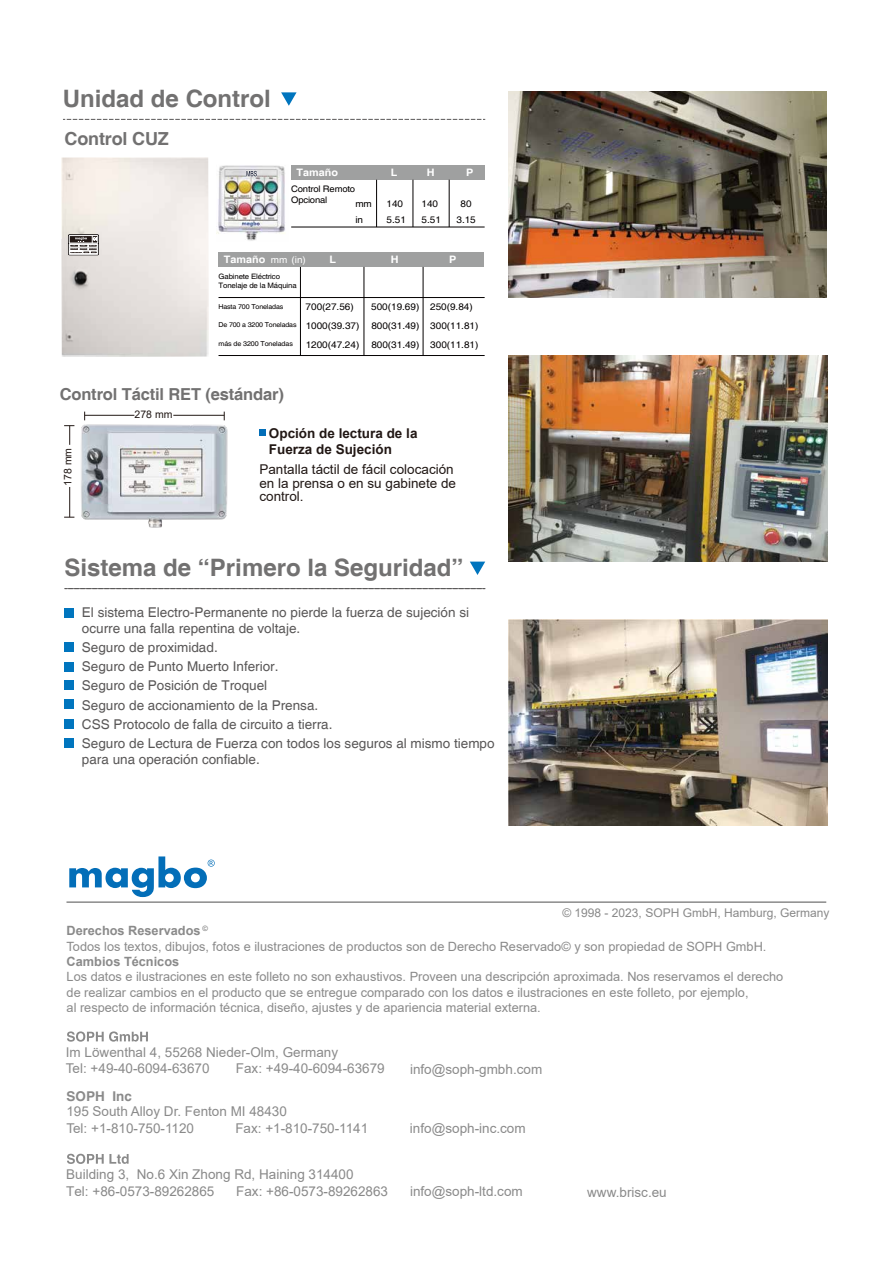
<style>
.page{position:relative;width:893px;height:1263px;background:#fff}
.page>*{position:absolute;margin:0;border:0;box-sizing:border-box;transform-origin:0 0}
.t1{font:700 24px "Helvetica";color:#727171}
.t2{font:700 18px "Helvetica";letter-spacing:-.01em;color:#727171}
.t3{font:700 16.5px "Helvetica";letter-spacing:-.01em;color:#727171}
.t4{font:13.5px/19.2px "Helvetica";color:#595757}
.t5{font:13.5px/16.5px "Arial";color:#8a8a8a}
.t6{font:13.5px/17.2px "Arial";color:#898989}
.t7{font:13.5px/13.5px "Arial";color:#211815}
.t8{font:700 13.5px/16.2px "Arial";color:#221815}
.t9{font:700 13.5px "Helvetica Cyr";color:#8a8a8a}
.t10{font:12.75px/15.3px "Arial";color:#8a8a8a}
.t11{font:700 12.75px "Arial";color:#8a8a8a}
.t12{font:12px "Arial";color:#898989}
.t13{font:10.5px "Arial";color:#211815}
.t14{font:700 10.2px "Helvetica";color:#fff;scale:1.05 1}
.t15{font:9.45px "Helvetica";color:#040000;scale:1.05 1}
.t16{font:9.45px "Helvetica";color:#fff;scale:1.05 1}
.t17{font:9px/10.8px "Helvetica";letter-spacing:-.02em;color:#040000;scale:1.05 1}
.t18{font:7.5px/9.3px "Helvetica";letter-spacing:-.02em;color:#040000;scale:1.05 1}
.t19{font:6.75px "Helvetica";letter-spacing:-.02em;color:#040000;scale:1.05 1}
.s1{font-weight:700}
</style>
<div class="page">
<svg style="left:69px;top:856px;width:146px;height:41px"></svg>
<img style="left:508px;top:92px;width:318px;height:206px">
<img style="left:508px;top:619px;width:320px;height:206px">
<svg style="left:64px;top:425px;width:10px;height:20px"></svg>
<hr style="left:69px;top:487px;width:1px;height:30px;background:#221815">
<hr style="left:173px;top:415px;width:51px;height:1px;background:#221815">
<hr style="left:85px;top:415px;width:49px;height:1px;background:#221815">
<img style="left:81px;top:424px;width:147px;height:104px">
<div style="left:260px;top:429px;width:6px;height:7px;background:#036eb8"></div>
<div style="left:219px;top:253px;width:265px;height:14px;background:#9fa0a0"></div>
<hr style="left:219px;top:297px;width:266px;height:1px;background:#040000">
<hr style="left:219px;top:355px;width:266px;height:1px;background:#040000">
<hr style="left:300px;top:267px;width:1px;height:89px;background:#040000">
<hr style="left:364px;top:267px;width:1px;height:89px;background:#040000">
<hr style="left:423px;top:267px;width:1px;height:89px;background:#040000">
<div style="left:291px;top:165px;width:194px;height:15px;background:#9fa0a0"></div>
<hr style="left:291px;top:227px;width:194px;height:1px;background:#040000">
<hr style="left:376px;top:180px;width:1px;height:47px;background:#040000">
<hr style="left:413px;top:180px;width:1px;height:47px;background:#040000">
<hr style="left:449px;top:180px;width:1px;height:47px;background:#040000">
<img style="left:61px;top:157px;width:148px;height:200px">
<div style="left:68px;top:235px;width:31px;height:20px;border:1px solid #040000"></div>
<div style="left:69px;top:244px;width:29px;height:10px;border:1px solid #fff"></div>
<div style="left:69px;top:235px;width:29px;height:8px;border:1px solid #fff"></div>
<svg style="left:70px;top:236px;width:28px;height:18px"></svg>
<img style="left:216px;top:165px;width:69px;height:76px">
<svg style="left:246px;top:170px;width:11px;height:6px"></svg>
<svg style="left:247px;top:171px;width:10px;height:5px"></svg>
<svg style="left:63px;top:119px;width:422px;height:1px"></svg>
<svg style="left:281px;top:92px;width:16px;height:14px"></svg>
<svg style="left:65px;top:588px;width:420px;height:1px"></svg>
<svg style="left:470px;top:562px;width:15px;height:13px"></svg>
<div style="left:64px;top:608px;width:10px;height:10px;background:#0075be"></div>
<div style="left:64px;top:642px;width:10px;height:10px;background:#0075be"></div>
<div style="left:64px;top:662px;width:10px;height:10px;background:#0075be"></div>
<div style="left:64px;top:680px;width:10px;height:10px;background:#0075be"></div>
<div style="left:64px;top:699px;width:10px;height:10px;background:#0075be"></div>
<div style="left:64px;top:719px;width:10px;height:10px;background:#0075be"></div>
<div style="left:64px;top:738px;width:10px;height:10px;background:#0075be"></div>
<img style="left:508px;top:355px;width:319px;height:207px">
<hr style="left:66px;top:901px;width:760px;height:2px;background:#8a8a8a">
<svg style="left:67px;top:1154px;width:62px;height:10px"></svg>
<svg style="left:67px;top:1031px;width:81px;height:11px"></svg>
<h1 class="t1" style="left:63px;top:84px;width:210px">Unidad de Control</h1>
<h2 class="t2" style="left:65px;top:128px;width:106px">Control CUZ</h2>
<p class="t14" style="left:297px;top:166px;width:41px">Tamaño</p>
<p class="t14" style="left:391px;top:166px;width:8px">L</p>
<p class="t14" style="left:427px;top:166px;width:9px">H</p>
<p class="t14" style="left:466px;top:166px;width:8px">P</p>
<p class="t17" style="left:291px;top:184px;width:62px">Control Remoto<br>Opcional</p>
<p class="t15" style="left:355px;top:198px;width:17px">mm</p>
<p class="t15" style="left:387px;top:198px;width:17px">140</p>
<p class="t15" style="left:422px;top:198px;width:17px">140</p>
<p class="t15" style="left:461px;top:198px;width:12px">80</p>
<p class="t15" style="left:355px;top:214px;width:9px">in</p>
<p class="t15" style="left:387px;top:214px;width:20px">5.51</p>
<p class="t15" style="left:422px;top:214px;width:20px">5.51</p>
<p class="t15" style="left:456px;top:214px;width:20px">3.15</p>
<p class="t14" style="left:224px;top:253px;width:41px">Tamaño</p>
<p class="t14" style="left:330px;top:253px;width:8px">L</p>
<p class="t14" style="left:391px;top:253px;width:9px">H</p>
<p class="t14" style="left:449px;top:253px;width:8px">P</p>
<p class="t18" style="left:219px;top:272px;width:76px">Gabinete Eléctrico<br>Tonelaje de la Máquina</p>
<p class="t19" style="left:218px;top:321px;width:76px">De 700 a 3200 Toneladas</p>
<p class="t16" style="left:271px;top:254px;width:35px">mm (in)</p>
<p class="t19" style="left:218px;top:302px;width:63px">Hasta 700 Toneladas</p>
<p class="t15" style="left:306px;top:301px;width:47px">700(27.56)</p>
<p class="t15" style="left:371px;top:301px;width:98px">500(19.69) 250(9.84)</p>
<p class="t19" style="left:218px;top:339px;width:72px">más de 3200 Toneladas</p>
<p class="t15" style="left:306px;top:339px;width:53px">1200(47.24)</p>
<p class="t15" style="left:371px;top:339px;width:103px">800(31.49) 300(11.81)</p>
<p class="t15" style="left:306px;top:321px;width:53px">1000(39.37)</p>
<p class="t15" style="left:371px;top:321px;width:103px">800(31.49) 300(11.81)</p>
<p class="t3" style="left:60px;top:384px;width:226px">Control Táctil RET (estándar)</p>
<p class="t13" style="left:61px;top:486px;width:39px;rotate:-90deg">178 mm</p>
<p class="t13" style="left:135px;top:407px;width:39px">278 mm</p>
<p class="t8" style="left:269px;top:425px;width:150px">Opción de lectura de la<br>Fuerza de Sujeción</p>
<p class="t7" style="left:259px;top:463px;width:198px">Pantalla táctil de fácil colocación en la prensa o en su gabinete de control.</p>
<h1 class="t1" style="left:65px;top:553px;width:400px">Sistema de “Primero la Seguridad”</h1>
<p class="t4" style="left:82px;top:604px;width:389px;line-height:16.2px">El sistema Electro-Permanente no pierde la fuerza de sujeción si ocurre una falla repentina de voltaje.</p>
<p class="t4" style="left:82px;top:638px;width:414px">Seguro de proximidad.<br>Seguro de Punto Muerto Inferior.<br>Seguro de Posición de Troquel<br>Seguro de accionamiento de la Prensa.<br>CSS Protocolo de falla de circuito a tierra.<br>Seguro de Lectura de Fuerza con todos los seguros al mismo tiempo</p>
<p class="t4" style="left:82px;top:750px;width:179px">para una operación confiable.</p>
<p class="t12" style="left:562px;top:905px;width:268px">© 1998 - 2023, SOPH GmbH, Hamburg, Germany</p>
<p class="t10" style="left:67px;top:923px;width:701px"><span class="s1">Derechos Reservados</span> <sup>©<br></sup>Todos los textos, dibujos, fotos e ilustraciones de productos son de Derecho Reservado© y son propiedad de SOPH GmbH.</p>
<p class="t11" style="left:67px;top:952px;width:114px">Cambios Técnicos</p>
<p class="t10" style="left:67px;top:969px;width:718px">Los datos e ilustraciones en este folleto no son exhaustivos. Proveen una descripción aproximada. Nos reservamos el derecho de realizar cambios en el producto que se entregue comparado con los datos e ilustraciones en este folleto, por ejemplo,<br>al respecto de información técnica, diseño, ajustes y de apariencia material externa.</p>
<p class="t5" style="left:66px;top:1044px;width:274px">Im Löwenthal 4, 55268 Nieder-Olm, Germany<br>Tel: +49-40-6094-63670</p>
<p class="t5" style="left:236px;top:1060px;width:150px">Fax: +49-40-6094-63679</p>
<p class="t5" style="left:410px;top:1061px;width:134px">info@soph-gmbh.com</p>
<p class="t9" style="left:67px;top:1089px;width:67px">SOPH Inc</p>
<p class="t5" style="left:66px;top:1103px;width:222px">195 South Alloy Dr. Fenton MI 48430<br>Tel: +1-810-750-1120</p>
<p class="t5" style="left:235px;top:1119px;width:134px">Fax: +1-810-750-1141</p>
<p class="t5" style="left:410px;top:1119px;width:117px">info@soph-inc.com</p>
<p class="t6" style="left:66px;top:1165px;width:289px">Building 3, No.6 Xin Zhong Rd, Haining 314400<br>Tel: +86-0573-89262865</p>
<p class="t6" style="left:236px;top:1183px;width:153px">Fax: +86-0573-89262863</p>
<p class="t5" style="left:410px;top:1183px;width:114px">info@soph-ltd.com</p>
<p class="t5" style="left:587px;top:1184px;width:81px">www.brisc.eu</p>
</div>
